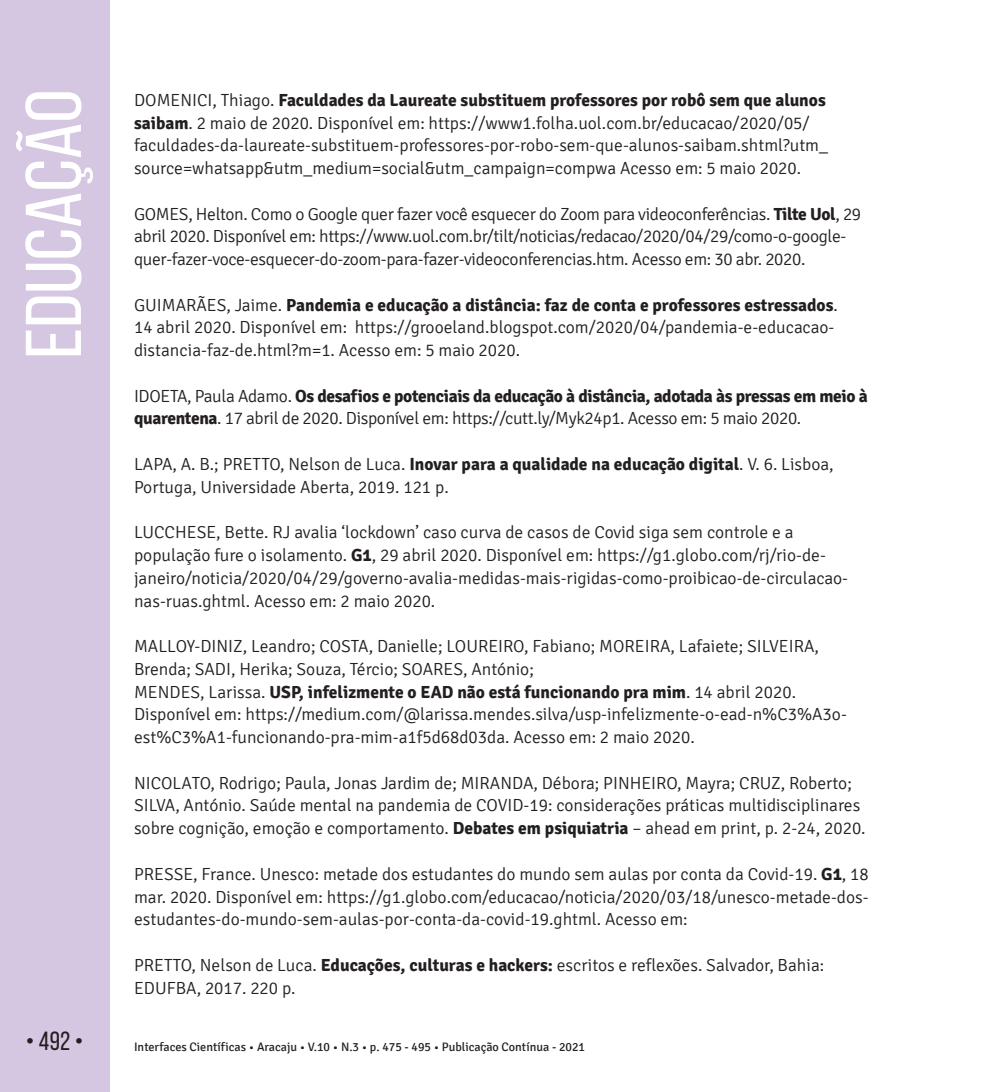
<style>
.page{position:relative;width:993px;height:1092px;background:#fff}
.page>*{position:absolute;margin:0;border:0;box-sizing:border-box;transform-origin:0 0}
.t1{font:78.75px "Bebas Neue";color:#fff;scale:1.09 1}
.t2{font:26.25px "Bebas Neue";color:#231f20}
.t3{font:300 17.5px/22.8px "Signika";color:#231f20}
.t4{font:300 17.5px/22.8px "Signika";letter-spacing:-.02em;color:#231f20}
.t5{font:12.25px "Signika";color:#231f20}
.s1{font-weight:700}
</style>
<div class="page">
<div style="left:0;top:0;width:109px;height:1091px;background:#d5c6e1"></div>
<h1 class="t1" style="left:11px;top:358px;width:248px;rotate:-90deg">EDUCAÇÃO</h1>
<p class="t3" style="left:134px;top:89px;width:695px">DOMENICI, Thiago. <span class="s1">Faculdades da Laureate substituem professores por robô sem que alunos saibam</span>. 2 maio de 2020. Disponível em: https://www1.folha.uol.com.br/educacao/2020/05/ faculdades-da-laureate-substituem-professores-por-robo-sem-que-alunos-saibam.shtml?utm_ source=whatsapp&amp;utm_medium=social&amp;utm_campaign=compwa Acesso em: 5 maio 2020.</p>
<p class="t4" style="left:134px;top:203px;width:728px">GOMES, Helton. Como o Google quer fazer você esquecer do Zoom para videoconferências. <span class="s1">Tilte Uol</span>, 29 abril 2020. Disponível em: https://www.uol.com.br/tilt/noticias/redacao/2020/04/29/como-o-google&shy;quer-fazer-voce-esquecer-do-zoom-para-fazer-videoconferencias.htm. Acesso em: 30 abr. 2020.</p>
<p class="t3" style="left:134px;top:294px;width:705px">GUIMARÃES, Jaime. <span class="s1">Pandemia e educação a distância: faz de conta e professores estressados</span>.<br>14 abril 2020. Disponível em: https://grooeland.blogspot.com/2020/04/pandemia-e-educacao&shy;distancia-faz-de.html?m=1. Acesso em: 5 maio 2020.</p>
<p class="t4" style="left:134px;top:385px;width:735px">IDOETA, Paula Adamo. <span class="s1">Os desafios e potenciais da educação à distância, adotada às pressas em meio à quarentena</span>. 17 abril de 2020. Disponível em: https://cutt.ly/Myk24p1. Acesso em: 5 maio 2020.</p>
<p class="t3" style="left:134px;top:453px;width:701px">LAPA, A. B.; PRETTO, Nelson de Luca. <span class="s1">Inovar para a qualidade na educação digital</span>. V. 6. Lisboa,<br>Portuga, Universidade Aberta, 2019. 121 p.</p>
<p class="t3" style="left:134px;top:521px;width:715px">LUCCHESE, Bette. RJ avalia ‘lockdown’ caso curva de casos de Covid siga sem controle e a população fure o isolamento. <span class="s1">G1</span>, 29 abril 2020. Disponível em: https://g1.globo.com/rj/rio-de&shy;janeiro/noticia/2020/04/29/governo-avalia-medidas-mais-rigidas-como-proibicao-de-circulacao&shy;nas-ruas.ghtml. Acesso em: 2 maio 2020.</p>
<p class="t3" style="left:134px;top:635px;width:714px">MALLOY-DINIZ, Leandro; COSTA, Danielle; LOUREIRO, Fabiano; MOREIRA, Lafaiete; SILVEIRA, Brenda; SADI, Herika; Souza, Tércio; SOARES, António;<br>MENDES, Larissa. <span class="s1">USP, infelizmente o EAD não está funcionando pra mim</span>. 14 abril 2020.<br>Disponível em: https://medium.com/@larissa.mendes.silva/usp-infelizmente-o-ead-n%C3%A3o&shy;est%C3%A1-funcionando-pra-mim-a1f5d68d03da. Acesso em: 2 maio 2020.</p>
<p class="t3" style="left:134px;top:771px;width:732px">NICOLATO, Rodrigo; Paula, Jonas Jardim de; MIRANDA, Débora; PINHEIRO, Mayra; CRUZ, Roberto;<br>SILVA, António. Saúde mental na pandemia de COVID-19: considerações práticas multidisciplinares sobre cognição, emoção e comportamento. <span class="s1">Debates em psiquiatria</span> – ahead em print, p. 2-24, 2020.</p>
<p class="t3" style="left:134px;top:862px;width:736px;text-align:justify">PRESSE, France. Unesco: metade dos estudantes do mundo sem aulas por conta da Covid-19. <span class="s1">G1</span>, 18 mar. 2020. Disponível em: https://g1.globo.com/educacao/noticia/2020/03/18/unesco-metade-dos&shy;estudantes-do-mundo-sem-aulas-por-conta-da-covid-19.ghtml. Acesso em:</p>
<p class="t3" style="left:134px;top:953px;width:691px">PRETTO, Nelson de Luca. <span class="s1">Educações, culturas e hackers:</span> escritos e reflexões. Salvador, Bahia:<br>EDUFBA, 2017. 220 p.</p>
<h2 class="t2" style="left:26px;top:1026px;width:59px">• 492 •</h2>
<p class="t5" style="left:134px;top:1040px;width:452px">Interfaces Científicas • Aracaju • V.10 • N.3 • p. 475 - 495 • Publicação Contínua - 2021</p>
</div>
